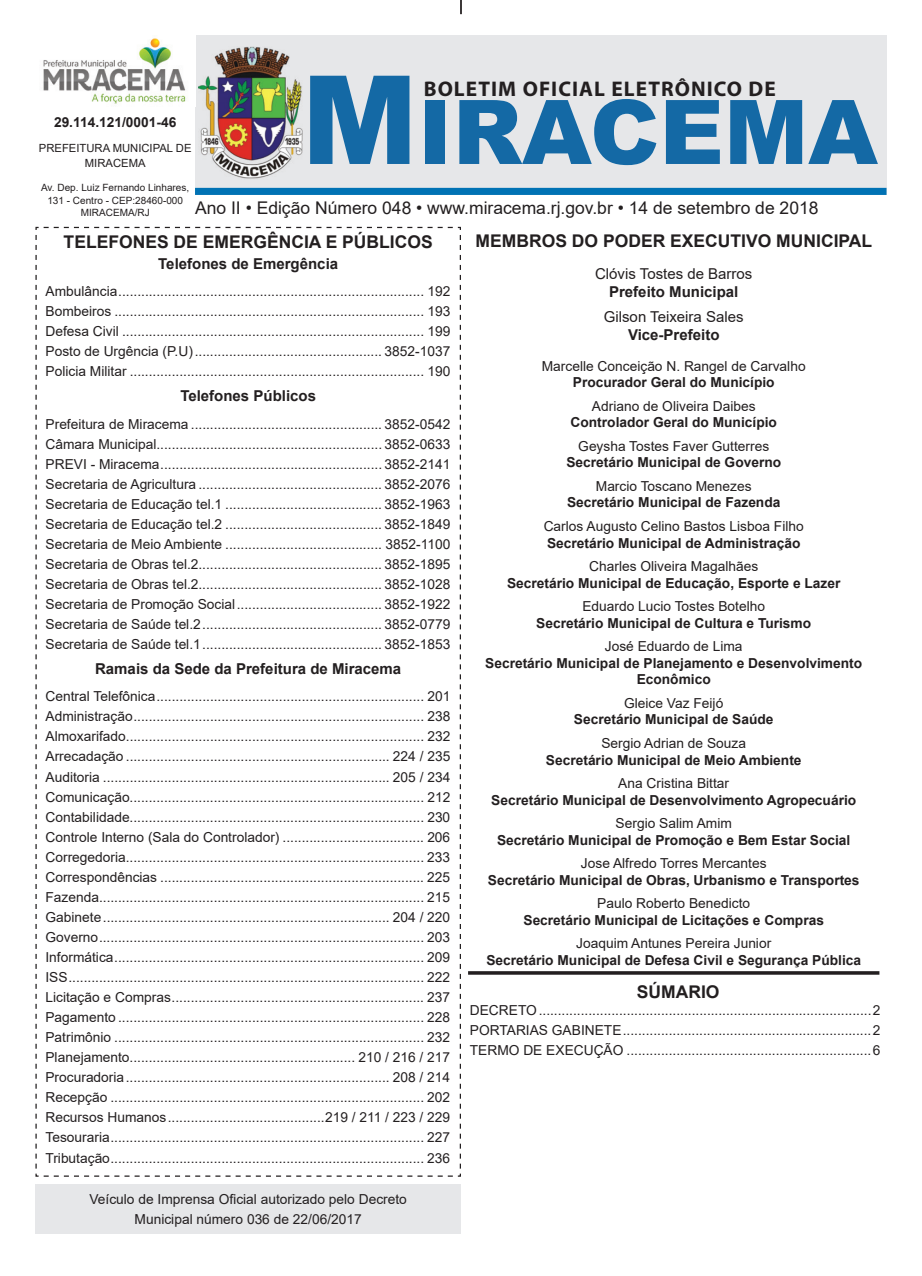
<style>
.page{position:relative;width:922px;height:1276px;background:#fff}
.page>*{position:absolute;margin:0;border:0;box-sizing:border-box;transform-origin:0 0}
.t1{font:900 89.25px "Arial";color:#1469a5}
.t2{font:700 21.25px "Myriad Pro";letter-spacing:.05em;color:#231f20}
.t3{font:700 17.5px "Arial";color:#231f20}
.t4{font:17.5px "Arial";color:#231f20}
.t5{font:700 15px "Arial";color:#231f20}
.t6{font:15px "Arial";color:#231f20}
.t7{font:13.75px/20px "Arial";color:#231f20;text-align:justify}
.t8{font:700 13.75px/16.5px "Arial";color:#231f20;text-align:center}
.t9{font:11.25px/15px "Arial";color:#231f20;text-align:center}
.t10{font:10px/12px "Arial";color:#231f20;text-align:center}
.s1{font-size:123.25px}
</style>
<div class="page">
<div style="left:195px;top:35px;width:691px;height:160px;background:#e6e7e9"></div>
<img style="left:198px;top:46px;width:105px;height:133px">
<div style="left:195px;top:188px;width:691px;height:7px;background:#0072b4"></div>
<img style="left:43px;top:38px;width:143px;height:66px">
<svg style="left:35px;top:226px;width:426px;height:951px"></svg>
<hr style="left:468px;top:971px;width:411px;height:3px;background:#231f20">
<div style="left:35px;top:1183px;width:426px;height:50px;background:#e6e7e9"></div>
<svg style="left:460px;top:0;width:2px;height:14px"></svg>
<h1 class="t1" style="left:301px;top:67px;width:577px"><span class="s1">M</span>IRACEMA</h1>
<h2 class="t2" style="left:423px;top:75px;width:353px">BOLETIM OFICIAL ELETRÔNICO DE</h2>
<p class="t8" style="left:54px;top:114px;width:124px">29.114.121/0001-46</p>
<p class="t9" style="left:39px;top:141px;width:154px">PREFEITURA MUNICIPAL DE<br>MIRACEMA</p>
<p class="t10" style="left:41px;top:182px;width:150px">Av. Dep. Luiz Fernando Linhares,<br>131 - Centro - CEP:28460-000<br>MIRACEMA/RJ</p>
<p class="t4" style="left:195px;top:195px;width:625px">Ano II • Edição Número 048 • www.miracema.rj.gov.br • 14 de setembro de 2018</p>
<p class="t3" style="left:64px;top:229px;width:370px">TELEFONES DE EMERGÊNCIA E PÚBLICOS</p>
<p class="t5" style="left:158px;top:253px;width:181px">Telefones de Emergência</p>
<p class="t7" style="left:46px;top:281px;width:406px">Ambulância ................................................................................ 192<br>Bombeiros ................................................................................. 193<br>Defesa Civil ............................................................................... 199<br>Posto de Urgência (P.U) ................................................. 3852-1037<br>Policia Militar ............................................................................. 190</p>
<p class="t5" style="left:180px;top:385px;width:137px">Telefones Públicos</p>
<p class="t7" style="left:46px;top:413px;width:406px">Prefeitura de Miracema .................................................. 3852-0542<br>Câmara Municipal........................................................... 3852-0633<br>PREVI - Miracema .......................................................... 3852-2141<br>Secretaria de Agricultura ................................................ 3852-2076<br>Secretaria de Educação tel.1 ......................................... 3852-1963<br>Secretaria de Educação tel.2 ......................................... 3852-1849<br>Secretaria de Meio Ambiente ......................................... 3852-1100<br>Secretaria de Obras tel.2................................................ 3852-1895<br>Secretaria de Obras tel.2................................................ 3852-1028<br>Secretaria de Promoção Social ...................................... 3852-1922<br>Secretaria de Saúde tel.2 ............................................... 3852-0779<br>Secretaria de Saúde tel.1 ............................................... 3852-1853</p>
<p class="t5" style="left:95px;top:658px;width:307px">Ramais da Sede da Prefeitura de Miracema</p>
<p class="t7" style="left:45px;top:686px;width:406px">Central Telefônica ...................................................................... 201<br>Administração ............................................................................ 238<br>Almoxarifado.............................................................................. 232<br>Arrecadação ..................................................................... 224 / 235<br>Auditoria ........................................................................... 205 / 234<br>Comunicação............................................................................. 212<br>Contabilidade............................................................................. 230<br>Controle Interno (Sala do Controlador) ..................................... 206<br>Corregedoria.............................................................................. 233<br>Correspondências ..................................................................... 225<br>Fazenda..................................................................................... 215<br>Gabinete ........................................................................... 204 / 220<br>Governo ..................................................................................... 203<br>Informática ................................................................................. 209<br>ISS ............................................................................................. 222<br>Licitação e Compras .................................................................. 237<br>Pagamento ................................................................................ 228<br>Patrimônio ................................................................................. 232<br>Planejamento........................................................... 210 / 216 / 217<br>Procuradoria ..................................................................... 208 / 214<br>Recepção .................................................................................. 202<br>Recursos Humanos .........................................219 / 211 / 223 / 229<br>Tesouraria .................................................................................. 227<br>Tributação .................................................................................. 236</p>
<p class="t7" style="left:89px;top:1188px;width:319px;text-align:center">Veículo de Imprensa Oficial autorizado pelo Decreto<br>Municipal número 036 de 22/06/2017</p>
<p class="t3" style="left:475px;top:228px;width:398px">MEMBROS DO PODER EXECUTIVO MUNICIPAL</p>
<p class="t6" style="left:595px;top:263px;width:159px">Clóvis Tostes de Barros</p>
<p class="t5" style="left:609px;top:281px;width:131px">Prefeito Municipal</p>
<p class="t6" style="left:603px;top:306px;width:141px">Gilson Teixeira Sales</p>
<p class="t5" style="left:628px;top:324px;width:93px">Vice-Prefeito</p>
<p class="t7" style="left:541px;top:356px;width:265px">Marcelle Conceição N. Rangel de Carvalho</p>
<p class="t8" style="left:572px;top:374px;width:203px">Procurador Geral do Município</p>
<p class="t7" style="left:591px;top:396px;width:165px">Adriano de Oliveira Daibes</p>
<p class="t8" style="left:570px;top:414px;width:208px">Controlador Geral do Município</p>
<p class="t7" style="left:578px;top:436px;width:192px">Geysha Tostes Faver Gutterres</p>
<p class="t8" style="left:566px;top:454px;width:216px">Secretário Municipal de Governo</p>
<p class="t7" style="left:595px;top:476px;width:157px">Marcio Toscano Menezes</p>
<p class="t8" style="left:567px;top:494px;width:215px">Secretário Municipal de Fazenda</p>
<p class="t7" style="left:543px;top:516px;width:261px">Carlos Augusto Celino Bastos Lisboa Filho</p>
<p class="t8" style="left:547px;top:534px;width:255px">Secretário Municipal de Administração</p>
<p class="t7" style="left:589px;top:556px;width:170px">Charles Oliveira Magalhães</p>
<p class="t8" style="left:507px;top:575px;width:335px">Secretário Municipal de Educação, Esporte e Lazer</p>
<p class="t7" style="left:582px;top:596px;width:184px">Eduardo Lucio Tostes Botelho</p>
<p class="t8" style="left:536px;top:615px;width:276px">Secretário Municipal de Cultura e Turismo</p>
<p class="t7" style="left:604px;top:636px;width:139px">José Eduardo de Lima</p>
<p class="t8" style="left:485px;top:655px;width:378px">Secretário Municipal de Planejamento e Desenvolvimento<br>Econômico</p>
<p class="t7" style="left:624px;top:693px;width:101px">Gleice Vaz Feijó</p>
<p class="t8" style="left:573px;top:711px;width:201px">Secretário Municipal de Saúde</p>
<p class="t7" style="left:601px;top:733px;width:146px">Sergio Adrian de Souza</p>
<p class="t8" style="left:546px;top:751px;width:257px">Secretário Municipal de Meio Ambiente</p>
<p class="t7" style="left:618px;top:773px;width:112px">Ana Cristina Bittar</p>
<p class="t8" style="left:491px;top:791px;width:366px">Secretário Municipal de Desenvolvimento Agropecuário</p>
<p class="t7" style="left:615px;top:813px;width:118px">Sergio Salim Amim</p>
<p class="t8" style="left:497px;top:831px;width:355px">Secretário Municipal de Promoção e Bem Estar Social</p>
<p class="t7" style="left:580px;top:853px;width:187px">Jose Alfredo Torres Mercantes</p>
<p class="t8" style="left:488px;top:872px;width:373px">Secretário Municipal de Obras, Urbanismo e Transportes</p>
<p class="t7" style="left:597px;top:893px;width:154px">Paulo Roberto Benedicto</p>
<p class="t8" style="left:523px;top:912px;width:302px">Secretário Municipal de Licitações e Compras</p>
<p class="t7" style="left:576px;top:933px;width:196px">Joaquim Antunes Pereira Junior</p>
<p class="t8" style="left:486px;top:952px;width:376px">Secretário Municipal de Defesa Civil e Segurança Pública</p>
<p class="t3" style="left:636px;top:979px;width:84px">SÚMARIO</p>
<p class="t7" style="left:469px;top:999px;width:412px">DECRETO .......................................................................................2<br>PORTARIAS GABINETE .................................................................2<br>TERMO DE EXECUÇÃO ................................................................6</p>
</div>
